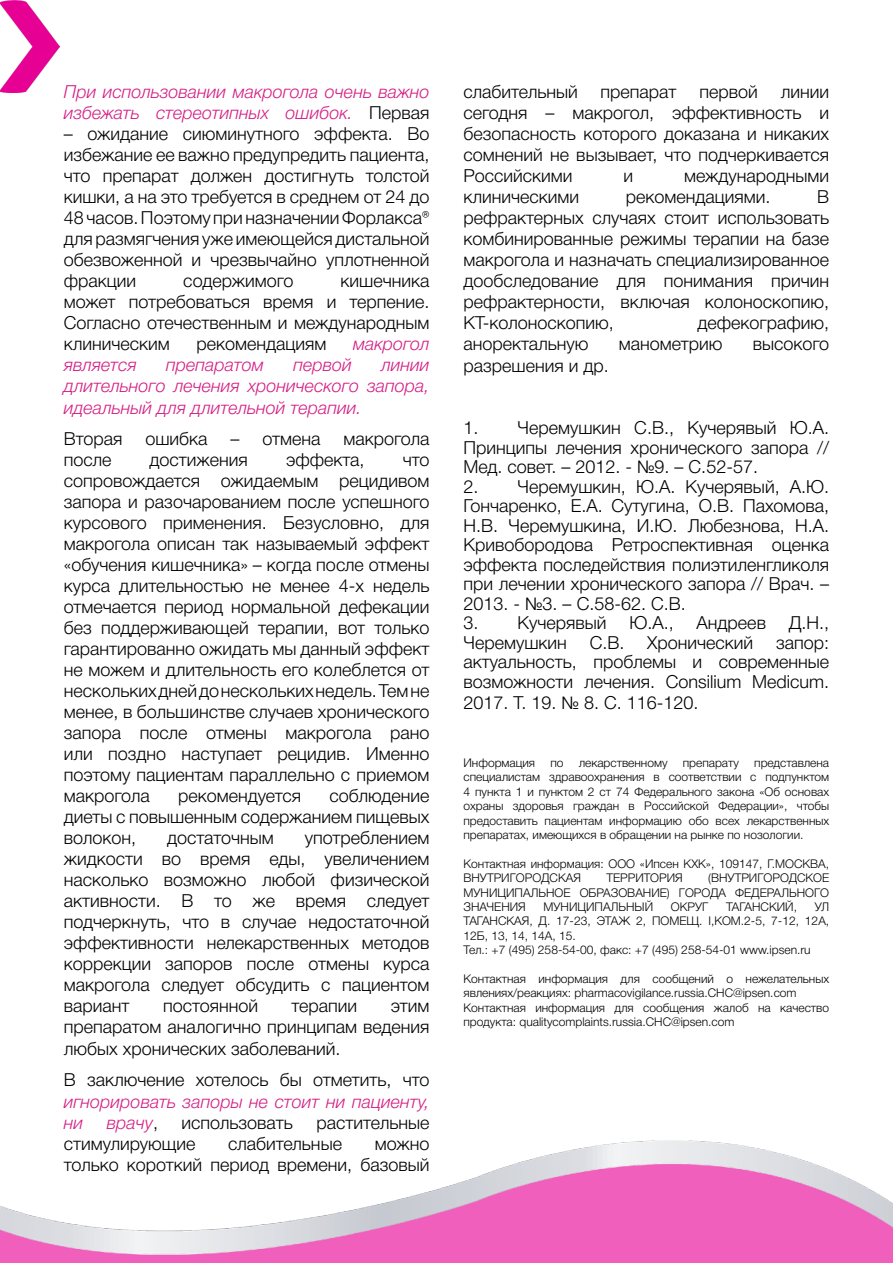
<style>
.page{position:relative;width:893px;height:1263px;background:#fff}
.page>*{position:absolute;margin:0;border:0;box-sizing:border-box;transform-origin:0 0}
.t1{font:300 18px/21px "Helvetica Neue Cyr";color:#000;text-align:justify}
.t2{font:italic 300 18px/21px "Helvetica Neue Cyr";color:#d41f85}
.t3{font:300 12px/14.4px "Helvetica Neue Cyr";color:#000}
.s1{font-style:normal;color:#000}
</style>
<div class="page">
<img style="left:0;top:1140px;width:893px;height:123px">
<img style="left:0;top:0;width:60px;height:92px">
<p class="t2" style="left:64px;top:81px;width:367px">При использовании макрогола очень важно избежать стереотипных ошибок. <span class="s1">Первая</span></p>
<p class="t1" style="left:64px;top:123px;width:367px">– ожидание сиюминутного эффекта. Во избежание ее важно предупредить пациента, что препарат должен достигнуть толстой кишки, а на это требуется в среднем от 24 до 48 часов. Поэтому при назначении Форлакса® для размягчения уже имеющейся дистальной обезвоженной и чрезвычайно уплотненной фракции</p>
<p class="t1" style="left:183px;top:270px;width:112px">содержимого</p>
<p class="t1" style="left:64px;top:270px;width:367px;text-indent:277px">кишечника может потребоваться время и терпение.<br>Согласно отечественным и международным клиническим</p>
<p class="t1" style="left:196px;top:333px;width:132px">рекомендациям</p>
<p class="t2" style="left:353px;top:333px;width:78px">макрогол</p>
<p class="t2" style="left:64px;top:354px;width:74px">является</p>
<p class="t2" style="left:166px;top:354px;width:99px">препаратом</p>
<p class="t2" style="left:293px;top:354px;width:60px">первой</p>
<p class="t2" style="left:64px;top:354px;width:367px;text-align:justify;text-indent:317px">линии длительного лечения хронического запора, идеальный для длительной терапии.</p>
<p class="t1" style="left:64px;top:428px;width:60px">Вторая</p>
<p class="t1" style="left:145px;top:428px;width:64px">ошибка</p>
<p class="t1" style="left:231px;top:428px;width:91px">– отмена</p>
<p class="t1" style="left:343px;top:428px;width:88px">макрогола</p>
<p class="t1" style="left:64px;top:449px;width:49px">после</p>
<p class="t1" style="left:150px;top:449px;width:100px">достижения</p>
<p class="t1" style="left:286px;top:449px;width:80px">эффекта,</p>
<p class="t1" style="left:64px;top:449px;width:367px;text-indent:339px">что сопровождается ожидаемым рецидивом запора и разочарованием после успешного курсового применения. Безусловно, для макрогола описан так называемый эффект «обучения кишечника» – когда после отмены курса длительностью не менее 4-х недель отмечается период нормальной дефекации без поддерживающей терапии, вот только гарантированно ожидать мы данный эффект не можем и длительность его колеблется от нескольких дней до нескольких недель. Тем не менее, в большинстве случаев хронического запора после отмены макрогола рано или поздно наступает рецидив. Именно поэтому пациентам параллельно с приемом макрогола</p>
<p class="t1" style="left:64px;top:785px;width:367px;text-indent:266px">соблюдение диеты с повышенным содержанием пищевых волокон,</p>
<p class="t1" style="left:178px;top:785px;width:125px">рекомендуется</p>
<p class="t1" style="left:64px;top:827px;width:367px;text-indent:241px">употреблением жидкости во время еды, увеличением насколько возможно любой физической активности. В то же время следует подчеркнуть, что в случае недостаточной эффективности нелекарственных методов коррекции запоров после отмены курса макрогола следует обсудить с пациентом вариант</p>
<p class="t1" style="left:167px;top:827px;width:108px">достаточным</p>
<p class="t1" style="left:163px;top:996px;width:97px">постоянной</p>
<p class="t1" style="left:292px;top:996px;width:67px">терапии</p>
<p class="t1" style="left:64px;top:995px;width:367px;text-indent:327px">этим препаратом аналогично принципам ведения любых хронических заболеваний.</p>
<p class="t1" style="left:64px;top:1070px;width:367px">В заключение хотелось бы отметить, что</p>
<p class="t2" style="left:64px;top:1091px;width:367px">игнорировать запоры не стоит ни пациенту, ни</p>
<p class="t2" style="left:107px;top:1112px;width:53px">врачу<span class="s1">,</span></p>
<p class="t1" style="left:182px;top:1112px;width:113px">использовать</p>
<p class="t1" style="left:317px;top:1112px;width:114px">растительные</p>
<p class="t1" style="left:64px;top:1133px;width:133px">стимулирующие</p>
<p class="t1" style="left:228px;top:1133px;width:115px">слабительные</p>
<p class="t1" style="left:64px;top:1133px;width:367px;text-align:right">можно<br>только короткий период времени, базовый</p>
<p class="t1" style="left:463px;top:81px;width:116px">слабительный</p>
<p class="t1" style="left:601px;top:81px;width:78px">препарат</p>
<p class="t1" style="left:700px;top:81px;width:60px">первой</p>
<p class="t1" style="left:463px;top:81px;width:367px;text-indent:317px">линии сегодня – макрогол, эффективность и безопасность которого доказана и никаких сомнений не вызывает, что подчеркивается Российскими</p>
<p class="t1" style="left:623px;top:165px;width:11px">и</p>
<p class="t1" style="left:684px;top:165px;width:147px">международными</p>
<p class="t1" style="left:463px;top:186px;width:367px;text-indent:354px">В рефрактерных случаях стоит использовать комбинированные режимы терапии на базе макрогола и назначать специализированное дообследование для понимания причин рефрактерности, включая колоноскопию, КТ-колоноскопию,</p>
<p class="t1" style="left:463px;top:186px;width:117px">клиническими</p>
<p class="t1" style="left:626px;top:186px;width:146px">рекомендациями.</p>
<p class="t1" style="left:697px;top:312px;width:133px">дефекографию,</p>
<p class="t1" style="left:463px;top:333px;width:127px">аноректальную</p>
<p class="t1" style="left:619px;top:333px;width:105px">манометрию</p>
<p class="t1" style="left:753px;top:333px;width:78px">высокого</p>
<p class="t1" style="left:463px;top:355px;width:147px">разрешения и др.</p>
<p class="t1" style="left:463px;top:418px;width:367px;line-height:19.5px">1. Черемушкин С.В., Кучерявый Ю.А.<br>Принципы лечения хронического запора // Мед. совет. – 2012. - №9. – С.52-57.</p>
<p class="t1" style="left:463px;top:477px;width:367px;line-height:19.5px">2. Черемушкин, Ю.А. Кучерявый, А.Ю.<br>Гончаренко, Е.А. Сутугина, О.В. Пахомова, Н.В. Черемушкина, И.Ю. Любезнова, Н.А.<br>Кривобородова Ретроспективная оценка эффекта последействия полиэтиленгликоля при лечении хронического запора // Врач. – 2013. - №3. – С.58-62. С.В.</p>
<p class="t1" style="left:463px;top:612px;width:145px">3. Кучерявый</p>
<p class="t1" style="left:629px;top:612px;width:46px">Ю.А.,</p>
<p class="t1" style="left:697px;top:612px;width:71px">Андреев</p>
<p class="t1" style="left:789px;top:612px;width:42px">Д.Н.,</p>
<p class="t1" style="left:463px;top:632px;width:105px">Черемушкин</p>
<p class="t1" style="left:590px;top:632px;width:36px">С.В.</p>
<p class="t1" style="left:647px;top:632px;width:108px">Хронический</p>
<p class="t1" style="left:463px;top:633px;width:367px;line-height:19.5px;text-indent:313px">запор: актуальность, проблемы и современные возможности лечения. Consilium Medicum.</p>
<p class="t1" style="left:463px;top:693px;width:236px">2017. Т. 19. № 8. С. 116-120.</p>
<p class="t3" style="left:463px;top:756px;width:73px">Информация</p>
<p class="t3" style="left:550px;top:756px;width:15px">по</p>
<p class="t3" style="left:579px;top:756px;width:90px">лекарственному</p>
<p class="t3" style="left:683px;top:756px;width:58px">препарату</p>
<p class="t3" style="left:463px;top:756px;width:367px;text-align:justify;text-indent:291px">представлена специалистам здравоохранения в соответствии с подпунктом 4 пункта 1 и пунктом 2 ст 74 Федерального закона «Об основах охраны здоровья граждан в Российской Федерации», чтобы предоставить пациентам информацию обо всех лекарственных препаратах, имеющихся в обращении на рынке по нозологии.</p>
<p class="t3" style="left:463px;top:856px;width:367px">Контактная информация: ООО «Ипсен КХК», 109147, Г.МОСКВА,<br>ВНУТРИГОРОДСКАЯ</p>
<p class="t3" style="left:463px;top:871px;width:367px;text-align:justify;text-indent:245px">(ВНУТРИГОРОДСКОЕ МУНИЦИПАЛЬНОЕ ОБРАЗОВАНИЕ) ГОРОДА ФЕДЕРАЛЬНОГО ЗНАЧЕНИЯ</p>
<p class="t3" style="left:606px;top:871px;width:78px">ТЕРРИТОРИЯ</p>
<p class="t3" style="left:543px;top:900px;width:111px">МУНИЦИПАЛЬНЫЙ</p>
<p class="t3" style="left:671px;top:900px;width:39px">ОКРУГ</p>
<p class="t3" style="left:726px;top:900px;width:72px">ТАГАНСКИЙ,</p>
<p class="t3" style="left:463px;top:900px;width:367px;text-indent:351px">УЛ ТАГАНСКАЯ, Д. 17-23, ЭТАЖ 2, ПОМЕЩ. I,КОМ.2-5, 7-12, 12А, 12Б, 13, 14, 14А, 15.<br>Тел.: +7 (495) 258-54-00, факс: +7 (495) 258-54-01 www.ipsen.ru</p>
<p class="t3" style="left:463px;top:972px;width:367px">Контактная информация для сообщений о нежелательных явлениях/реакциях: pharmacovigilance.russia.CHC@ipsen.com Контактная информация для сообщения жалоб на качество продукта: qualitycomplaints.russia.CHC@ipsen.com</p>
</div>
